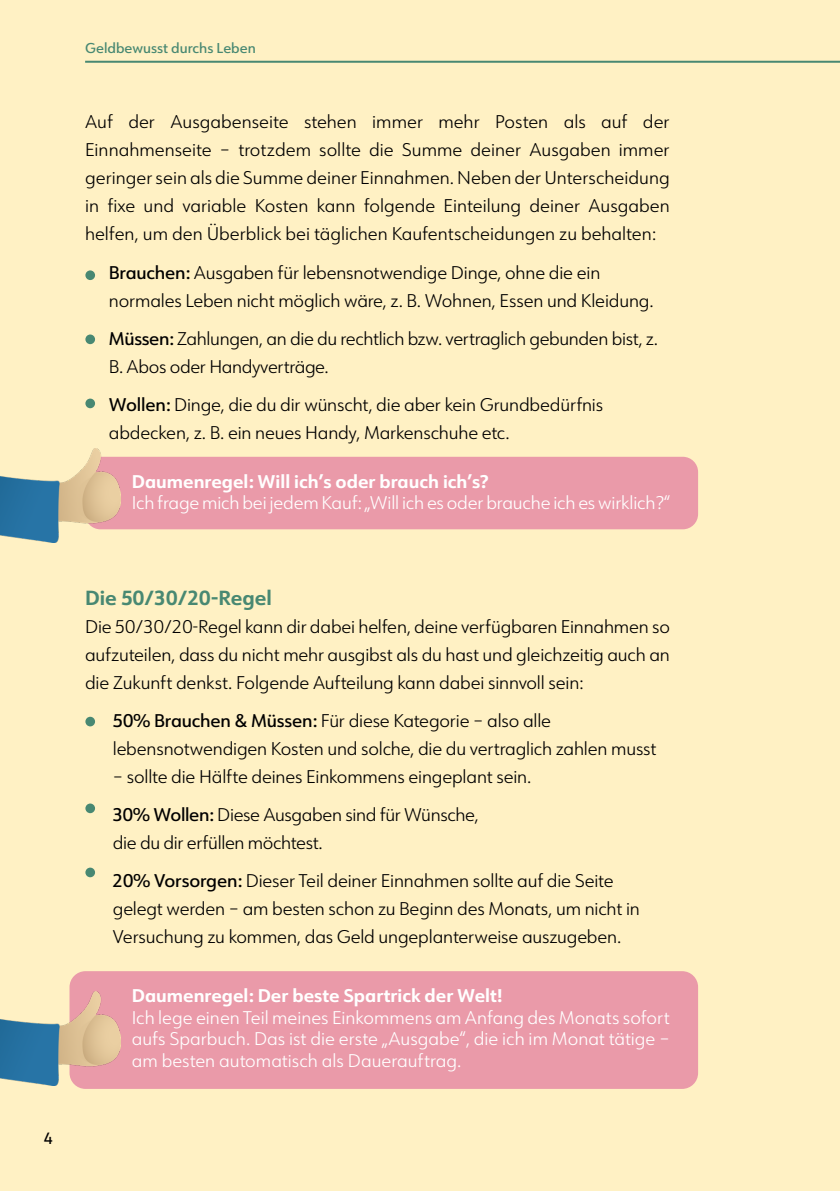
<style>
.page{position:relative;width:840px;height:1191px;background:#fff}
.page>*{position:absolute;margin:0;border:0;box-sizing:border-box;transform-origin:0 0}
.t1{font:700 20px "URW Form";color:#488872}
.t2{font:300 18px/28px "URW Form";letter-spacing:-.01em;color:#000}
.t3{font:300 18px/21.6px "URW Form";letter-spacing:-.01em;color:#fff;text-align:justify}
.t4{font:700 18px "URW Form";color:#fff}
.t5{font:500 16px "URW Form";color:#000}
.t6{font:500 14px "URW Form";color:#488872}
.s1{font-weight:500}
</style>
<div class="page">
<div style="left:0;top:0;width:839px;height:1191px;background:#fff1c4"></div>
<div style="left:85px;top:457px;width:612px;height:72px;background:#ea9aa9;border-radius:15px"></div>
<img style="left:0;top:448px;width:120px;height:94px">
<div style="left:85px;top:270px;width:10px;height:10px;background:#488872;border-radius:50%"></div>
<div style="left:85px;top:334px;width:10px;height:10px;background:#488872;border-radius:50%"></div>
<div style="left:85px;top:398px;width:10px;height:10px;background:#488872;border-radius:50%"></div>
<div style="left:85px;top:716px;width:10px;height:10px;background:#488872;border-radius:50%"></div>
<div style="left:85px;top:803px;width:10px;height:10px;background:#488872;border-radius:50%"></div>
<div style="left:85px;top:867px;width:10px;height:10px;background:#488872;border-radius:50%"></div>
<hr style="left:85px;top:61px;width:754px;height:2px;background:#488872">
<div style="left:69px;top:971px;width:628px;height:118px;background:#ea9aa9;border-radius:16px"></div>
<img style="left:0;top:991px;width:120px;height:94px">
<p class="t5" style="left:44px;top:1127px;width:11px">4</p>
<p class="t6" style="left:85px;top:39px;width:172px">Geldbewusst durchs Leben</p>
<p class="t2" style="left:85px;top:107px;width:585px;text-align:justify">Auf der Ausgabenseite stehen immer mehr Posten als auf der Einnahmenseite – trotzdem sollte die Summe deiner Ausgaben immer geringer sein als die Summe deiner Einnahmen. Neben der Unterscheidung in fixe und variable Kosten kann folgende Einteilung deiner Ausgaben helfen, um den Überblick bei täglichen Kaufentscheidungen zu behalten:</p>
<p class="t2" style="left:109px;top:258px;width:546px"><span class="s1">Brauchen:</span> Ausgaben für lebensnotwendige Dinge, ohne die ein normales Leben nicht möglich wäre, z. B. Wohnen, Essen und Kleidung.</p>
<p class="t2" style="left:109px;top:324px;width:550px"><span class="s1">Müssen:</span> Zahlungen, an die du rechtlich bzw. vertraglich gebunden bist, z.<br>B. Abos oder Handyverträge.</p>
<p class="t2" style="left:109px;top:390px;width:495px"><span class="s1">Wollen:</span> Dinge, die du dir wünscht, die aber kein Grundbedürfnis abdecken, z. B. ein neues Handy, Markenschuhe etc.</p>
<p class="t4" style="left:132px;top:468px;width:358px">Daumenregel: Will ich’s oder brauch ich’s?</p>
<p class="t3" style="left:132px;top:491px;width:539px">Ich frage mich bei jedem Kauf: „Will ich es oder brauche ich es wirklich?“</p>
<p class="t1" style="left:85px;top:583px;width:188px">Die 50/30/20-Regel</p>
<p class="t2" style="left:85px;top:611px;width:586px;text-align:justify">Die 50/30/20-Regel kann dir dabei helfen, deine verfügbaren Einnahmen so aufzuteilen, dass du nicht mehr ausgibst als du hast und gleichzeitig auch an die Zukunft denkst. Folgende Aufteilung kann dabei sinnvoll sein:</p>
<p class="t2" style="left:113px;top:706px;width:544px"><span class="s1">50% Brauchen &amp; Müssen:</span> Für diese Kategorie – also alle lebensnotwendigen Kosten und solche, die du vertraglich zahlen musst</p>
<p class="t2" style="left:113px;top:757px;width:420px;line-height:38px">– sollte die Hälfte deines Einkommens eingeplant sein.<br><span class="s1">30% Wollen:</span> Diese Ausgaben sind für Wünsche,</p>
<p class="t2" style="left:113px;top:823px;width:502px;line-height:38px">die du dir erfüllen möchtest.<br><span class="s1">20% Vorsorgen:</span> Dieser Teil deiner Einnahmen sollte auf die Seite</p>
<p class="t2" style="left:113px;top:894px;width:528px">gelegt werden – am besten schon zu Beginn des Monats, um nicht in<br>Versuchung zu kommen, das Geld ungeplanterweise auszugeben.</p>
<p class="t4" style="left:132px;top:983px;width:372px">Daumenregel: Der beste Spartrick der Welt!</p>
<p class="t3" style="left:132px;top:1005px;width:539px">Ich lege einen Teil meines Einkommens am Anfang des Monats sofort aufs Sparbuch. Das ist die erste „Ausgabe“, die ich im Monat tätige – am besten automatisch als Dauerauftrag.</p>
</div>
